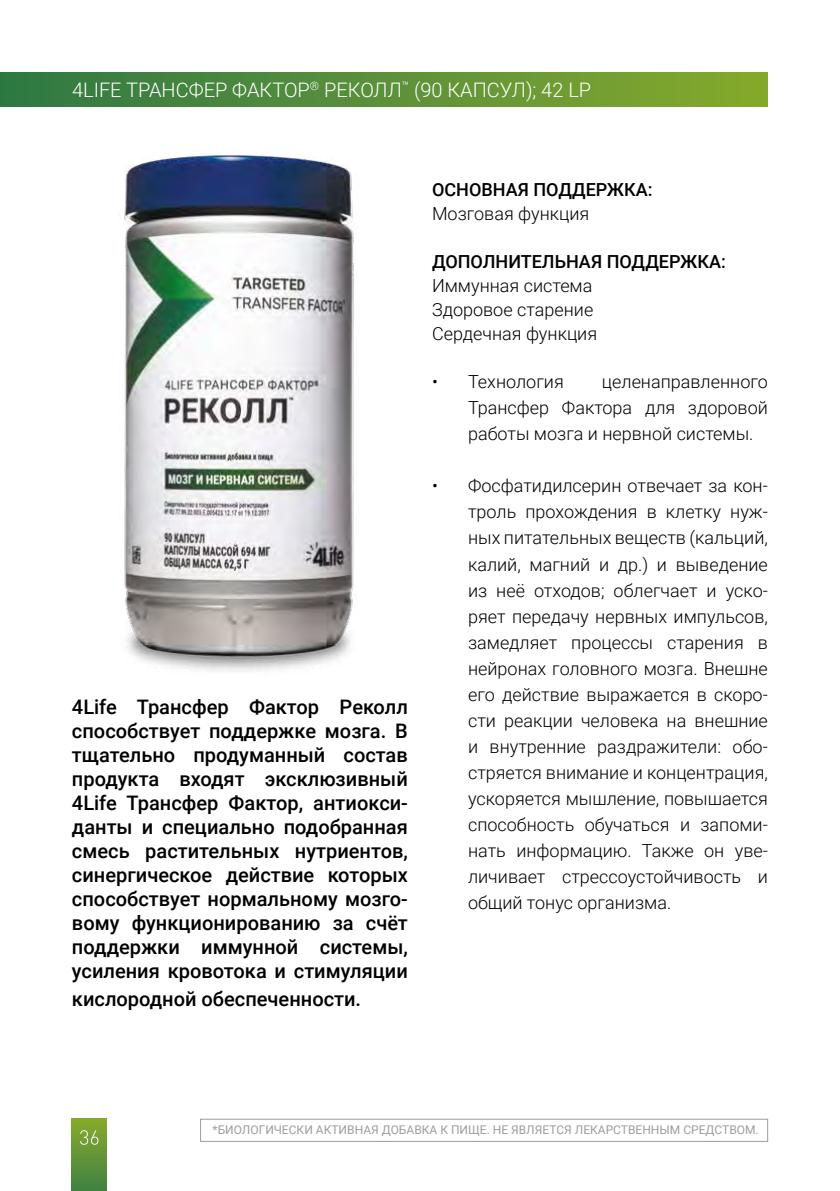
<style>
.page{position:relative;width:840px;height:1191px;background:#fff}
.page>*{position:absolute;margin:0;border:0;box-sizing:border-box;transform-origin:0 0}
.t1{font:500 20px/24px "Roboto";color:#000;text-align:justify}
.t2{font:300 20px "Roboto";color:#fff}
.t3{font:300 18px/26px "Roboto";color:#000;text-align:justify}
.t4{font:500 18px "Roboto";color:#000}
.t5{font:12px "Roboto";color:#9d9d9c}
</style>
<div class="page">
<div style="left:0;top:72px;width:767px;height:34px;background:linear-gradient(to right,#2f7845,#87a92c)"></div>
<div style="left:72px;top:1119px;width:34px;height:72px;background:linear-gradient(to bottom,#87aa2d,#428242)"></div>
<img style="left:124px;top:155px;width:234px;height:516px">
<svg style="left:80px;top:1130px;width:18px;height:14px"></svg>
<div style="left:200px;top:1119px;width:567px;height:22px;border:1px solid #9d9d9c"></div>
<p class="t2" style="left:72px;top:76px;width:520px">4LIFE ТРАНСФЕР ФАКТОР<sup>®</sup> РЕКОЛЛ<sup>™</sup> (90 КАПСУЛ); 42 LP</p>
<p class="t1" style="left:72px;top:694px;width:337px">4Life Трансфер Фактор Реколл способствует поддержке мозга. В тщательно продуманный состав продукта входят эксклюзивный 4Life Трансфер Фактор, антиокси&shy;данты и специально подобранная смесь растительных нутриентов, синергическое действие которых способствует нормальному мозго&shy;вому функционированию за счёт поддержки иммунной системы, усиления кровотока и стимуляции</p>
<p class="t1" style="left:72px;top:986px;width:290px">кислородной обеспеченности.</p>
<p class="t4" style="left:432px;top:177px;width:222px">ОСНОВНАЯ ПОДДЕРЖКА:</p>
<p class="t3" style="left:432px;top:200px;width:159px">Мозговая функция</p>
<p class="t4" style="left:432px;top:249px;width:295px">ДОПОЛНИТЕЛЬНАЯ ПОДДЕРЖКА:</p>
<p class="t3" style="left:432px;top:273px;width:166px;line-height:24px;text-align:left">Иммунная система<br>Здоровое старение<br>Сердечная функция</p>
<p class="t3" style="left:432px;top:368px;width:133px">• Технология</p>
<p class="t3" style="left:468px;top:368px;width:301px;text-indent:134px">целенаправленного Трансфер Фактора для здоровой работы мозга и нервной системы.</p>
<p class="t3" style="left:468px;top:472px;width:301px;text-indent:-36px">• Фосфатидилсерин отвечает за кон&shy;троль прохождения в клетку нуж&shy;ных питательных веществ (кальций, калий, магний и др.) и выведение из неё отходов; облегчает и уско&shy;ряет передачу нервных импульсов, замедляет процессы старения в нейронах головного мозга. Внешне его действие выражается в скоро&shy;сти реакции человека на внешние и внутренние раздражители: обо&shy;стряется внимание и концентрация, ускоряется мышление, повышается способность обучаться и запоми&shy;нать информацию. Также он уве&shy;личивает стрессоустойчивость и общий тонус организма.</p>
<p class="t5" style="left:212px;top:1121px;width:547px">*БИОЛОГИЧЕСКИ АКТИВНАЯ ДОБАВКА К ПИЩЕ. НЕ ЯВЛЯЕТСЯ ЛЕКАРСТВЕННЫМ СРЕДСТВОМ.</p>
</div>
